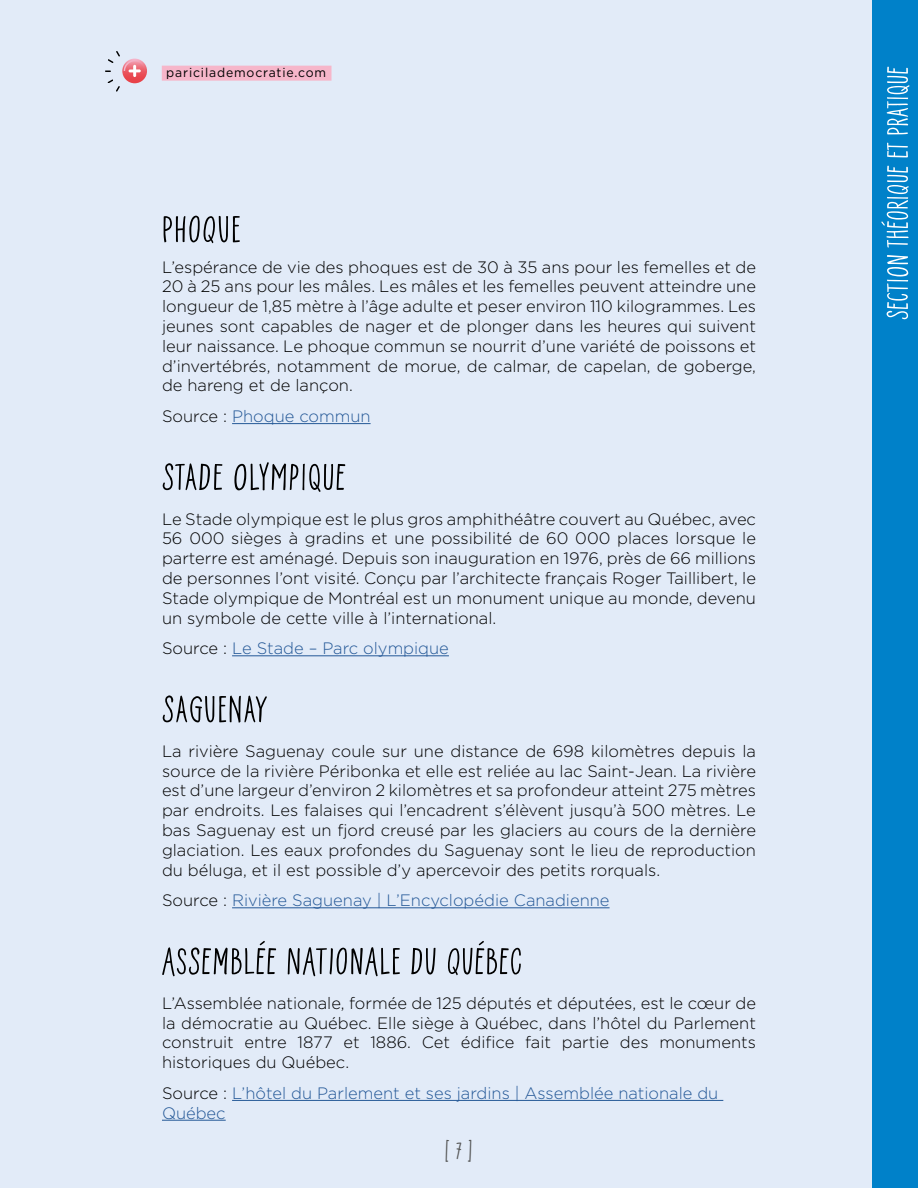
<style>
.page{position:relative;width:918px;height:1188px;background:#fff}
.page>*{position:absolute;margin:0;border:0;box-sizing:border-box;transform-origin:0 0}
.t1{font:75px "Dramaturg SC";letter-spacing:.02em;color:#000}
.t2{font:60px "Dramaturg SC";letter-spacing:.01em;color:#fff}
.t3{font:48px "Dramaturg SC";color:#535454}
.t4{font:300 16.5px/19.8px "Gotham";color:#000;text-align:justify}
.t5{font:300 16.5px/19.8px "Gotham";color:#245897}
.t6{font:12.75px "Gotham";letter-spacing:.07em;color:#000;scale:.96 1}
.s1{color:#000}
</style>
<div class="page">
<div style="left:872px;top:0;width:46px;height:1188px;background:#0081c9"></div>
<div style="left:0;top:0;width:872px;height:1188px;background:#e2ebf8"></div>
<svg style="left:105px;top:51px;width:41px;height:41px"></svg>
<div style="left:162px;top:66px;width:170px;height:15px;background:#f6b6ca"></div>
<hr style="left:232px;top:423px;width:139px;height:1px;background:#245897">
<hr style="left:232px;top:655px;width:217px;height:1px;background:#245897">
<hr style="left:232px;top:907px;width:378px;height:1px;background:#245897">
<hr style="left:232px;top:1100px;width:491px;height:1px;background:#245897">
<hr style="left:162px;top:1120px;width:64px;height:1px;background:#245897">
<p class="t6" style="left:166px;top:64px;width:168px">paricilademocratie.com</p>
<p class="t1" style="left:162px;top:172px;width:80px">Phoque</p>
<p class="t4" style="left:162px;top:256px;width:596px">L’espérance de vie des phoques est de 30 à 35 ans pour les femelles et de 20 à 25 ans pour les mâles. Les mâles et les femelles peuvent atteindre une longueur de 1,85 mètre à l’âge adulte et peser environ 110 kilogrammes. Les jeunes sont capables de nager et de plonger dans les heures qui suivent leur naissance. Le phoque commun se nourrit d’une variété de poissons et d’invertébrés, notamment de morue, de calmar, de capelan, de goberge, de hareng et de lançon.</p>
<p class="t5" style="left:162px;top:406px;width:210px"><span class="s1">Source :</span> Phoque commun</p>
<h3 class="t1" style="left:162px;top:420px;width:185px">Stade olympique</h3>
<p class="t4" style="left:162px;top:508px;width:596px">Le Stade olympique est le plus gros amphithéâtre couvert au Québec, avec 56 000 sièges à gradins et une possibilité de 60 000 places lorsque le parterre est aménagé. Depuis son inauguration en 1976, près de 66 millions de personnes l’ont visité. Conçu par l’architecte français Roger Taillibert, le Stade olympique de Montréal est un monument unique au monde, devenu un symbole de cette ville à l’international.</p>
<p class="t5" style="left:162px;top:638px;width:288px"><span class="s1">Source :</span> Le Stade – Parc olympique</p>
<h3 class="t1" style="left:162px;top:652px;width:105px">Saguenay</h3>
<p class="t4" style="left:162px;top:741px;width:596px">La rivière Saguenay coule sur une distance de 698 kilomètres depuis la source de la rivière Péribonka et elle est reliée au lac Saint-Jean. La rivière est d’une largeur d’environ 2 kilomètres et sa profondeur atteint 275 mètres par endroits. Les falaises qui l’encadrent s’élèvent jusqu’à 500 mètres. Le bas Saguenay est un fjord creusé par les glaciers au cours de la dernière glaciation. Les eaux profondes du Saguenay sont le lieu de reproduction du béluga, et il est possible d’y apercevoir des petits rorquals.</p>
<p class="t5" style="left:162px;top:890px;width:449px"><span class="s1">Source :</span> Rivière Saguenay | L’Encyclopédie Canadienne</p>
<h3 class="t1" style="left:162px;top:904px;width:362px">Assemblée nationale du Québec</h3>
<p class="t4" style="left:162px;top:993px;width:596px">L’Assemblée nationale, formée de 125 députés et députées, est le cœur de la démocratie au Québec. Elle siège à Québec, dans l’hôtel du Parlement construit entre 1877 et 1886. Cet édifice fait partie des monuments historiques du Québec.</p>
<p class="t5" style="left:162px;top:1083px;width:558px"><span class="s1">Source :</span> L’hôtel du Parlement et ses jardins | Assemblée nationale du<br>Québec</p>
<h3 class="t3" style="left:445px;top:1115px;width:29px">[7]</h3>
<h2 class="t2" style="left:852px;top:320px;width:255px;rotate:-90deg">Section théorique et pratique</h2>
</div>
